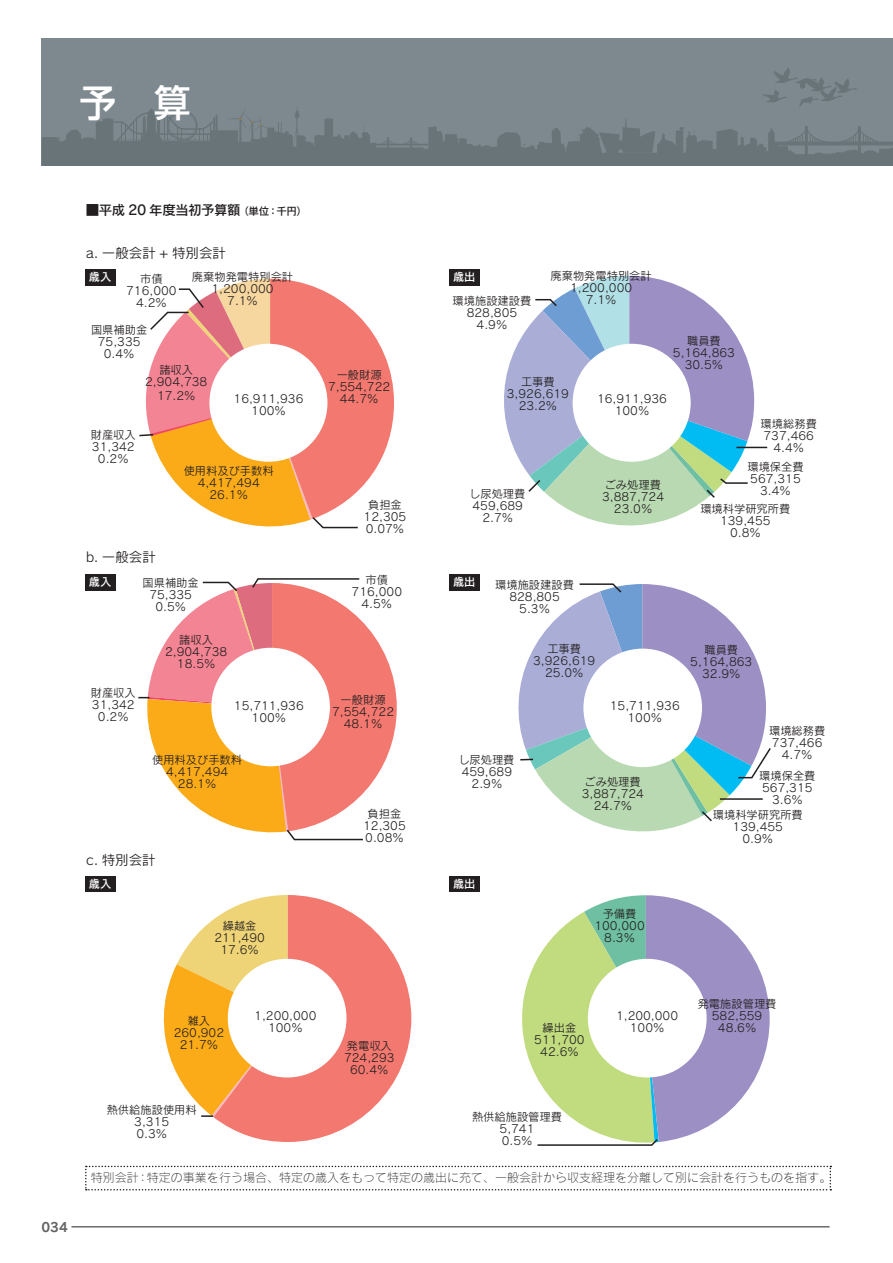
<style>
.page{position:relative;width:893px;height:1263px;background:#fff}
.page>*{position:absolute;margin:0;border:0;box-sizing:border-box;transform-origin:0 0}
.t1{font:37.5px "Shin Go Pro Medium 90 pv RKSJ H";color:#fff}
.t2{font:13.5px "Rodin Pro M 90 pv RKSJ H";color:#231f20}
.t3{font:13.5px "Rodin Pro DB 90 pv RKSJ H";letter-spacing:-.035em;color:#231f20}
.t4{font:12.75px "Rodin Pro B 90 pv RKSJ H";color:#636466}
.t5{font:12px "Rodin Pro L 90 pv RKSJ H";color:#231f20}
.t6{font:11.25px/12px "Rodin Pro M 90 pv RKSJ H";color:#231f20;text-align:center}
.t7{font:11.25px "Rodin Pro DB 90 pv RKSJ H";color:#fff}
.s1{font-size:10.5px}
</style>
<div class="page">
<div style="left:41px;top:38px;width:851px;height:128px;background:#7d898e"></div>
<svg style="left:763px;top:68px;width:94px;height:38px"></svg>
<svg style="left:42px;top:106px;width:850px;height:60px"></svg>
<svg style="left:376px;top:137px;width:52px;height:11px"></svg>
<svg style="left:778px;top:126px;width:114px;height:39px"></svg>
<svg style="left:565px;top:118px;width:119px;height:37px"></svg>
<svg style="left:553px;top:276px;width:153px;height:250px"></svg>
<svg style="left:192px;top:279px;width:166px;height:250px"></svg>
<div style="left:85px;top:269px;width:30px;height:16px;background:#231f20"></div>
<div style="left:449px;top:269px;width:30px;height:16px;background:#231f20"></div>
<svg style="left:139px;top:288px;width:629px;height:211px"></svg>
<div style="left:85px;top:574px;width:30px;height:16px;background:#231f20"></div>
<div style="left:449px;top:574px;width:30px;height:16px;background:#231f20"></div>
<svg style="left:138px;top:577px;width:633px;height:264px"></svg>
<div style="left:85px;top:876px;width:30px;height:16px;background:#231f20"></div>
<div style="left:449px;top:876px;width:30px;height:16px;background:#231f20"></div>
<svg style="left:163px;top:895px;width:606px;height:251px"></svg>
<svg style="left:85px;top:1166px;width:746px;height:25px"></svg>
<hr style="left:71px;top:1227px;width:758px;height:1px;background:#231f20">
<h1 class="t1" style="left:42px;top:89px;width:150px">　予　算</h1>
<p class="t3" style="left:86px;top:205px;width:223px">■平成 20 年度当初予算額<span class="s1">（単位：千円）</span></p>
<p class="t2" style="left:86px;top:248px;width:141px">a. 一般会計 + 特別会計</p>
<p class="t6" style="left:550px;top:272px;width:103px">廃棄物発電特別会計<br>1,200,000<br>7.1％</p>
<p class="t6" style="left:126px;top:274px;width:52px">市債<br>716,000<br>4.2％</p>
<p class="t6" style="left:192px;top:272px;width:103px">廃棄物発電特別会計<br>1,200,000<br>7.1％</p>
<p class="t7" style="left:89px;top:273px;width:24px">歳入</p>
<p class="t7" style="left:453px;top:273px;width:24px">歳出</p>
<p class="t6" style="left:452px;top:296px;width:80px">環境施設建設費<br>828,805<br>4.9％</p>
<p class="t6" style="left:91px;top:325px;width:58px">国県補助金<br>75,335<br>0.4％</p>
<p class="t6" style="left:673px;top:336px;width:64px">職員費<br>5,164,863<br>30.5％</p>
<p class="t6" style="left:145px;top:365px;width:64px">諸収入<br>2,904,738</p>
<p class="t6" style="left:157px;top:391px;width:40px">17.2％</p>
<p class="t6" style="left:233px;top:394px;width:71px">16,911,936<br>100％</p>
<p class="t6" style="left:597px;top:394px;width:71px">16,911,936<br>100％</p>
<p class="t6" style="left:328px;top:371px;width:64px">一般財源<br>7,554,722<br>44.7％</p>
<p class="t6" style="left:507px;top:377px;width:64px">工事費<br>3,926,619<br>23.2％</p>
<p class="t6" style="left:91px;top:430px;width:46px">財産収入<br>31,342<br>0.2％</p>
<p class="t2" style="left:86px;top:551px;width:71px">b. 一般会計</p>
<p class="t6" style="left:184px;top:466px;width:91px">使用料及び手数料<br>4,417,494<br>26.1％</p>
<p class="t6" style="left:363px;top:501px;width:44px">負担金<br>12,305<br>0.07％</p>
<p class="t6" style="left:469px;top:490px;width:57px">し尿処理費<br>459,689<br>2.7％</p>
<p class="t6" style="left:351px;top:575px;width:52px">市債<br>716,000<br>4.5％</p>
<p class="t7" style="left:89px;top:578px;width:24px">歳入</p>
<p class="t7" style="left:453px;top:578px;width:24px">歳出</p>
<p class="t6" style="left:142px;top:578px;width:58px">国県補助金<br>75,335<br>0.5％</p>
<p class="t6" style="left:495px;top:580px;width:80px">環境施設建設費<br>828,805<br>5.3％</p>
<p class="t6" style="left:602px;top:480px;width:64px">ごみ処理費<br>3,887,724<br>23.0％</p>
<p class="t6" style="left:91px;top:688px;width:46px">財産収入<br>31,342<br>0.2％</p>
<p class="t6" style="left:165px;top:635px;width:64px">諸収入<br>2,904,738<br>18.5％</p>
<p class="t6" style="left:234px;top:701px;width:71px">15,711,936<br>100％</p>
<p class="t6" style="left:332px;top:696px;width:64px">一般財源<br>7,554,722<br>48.1％</p>
<p class="t6" style="left:533px;top:644px;width:64px">工事費<br>3,926,619<br>25.0％</p>
<p class="t6" style="left:610px;top:701px;width:71px">15,711,936<br>100％</p>
<p class="t6" style="left:152px;top:755px;width:91px">使用料及び手数料<br>4,417,494<br>28.1％</p>
<p class="t2" style="left:86px;top:855px;width:71px">c. 特別会計</p>
<p class="t6" style="left:363px;top:810px;width:44px">負担金<br>12,305<br>0.08％</p>
<p class="t6" style="left:458px;top:756px;width:57px">し尿処理費<br>459,689<br>2.9％</p>
<p class="t7" style="left:89px;top:880px;width:24px">歳入</p>
<p class="t7" style="left:453px;top:880px;width:24px">歳出</p>
<p class="t6" style="left:214px;top:921px;width:52px">繰越金<br>211,490<br>17.6％</p>
<p class="t6" style="left:582px;top:778px;width:64px">ごみ処理費<br>3,887,724<br>24.7％</p>
<p class="t6" style="left:594px;top:910px;width:52px">予備費<br>100,000<br>8.3％</p>
<p class="t6" style="left:760px;top:420px;width:58px">環境総務費<br>737,466<br>4.4％</p>
<p class="t6" style="left:747px;top:462px;width:58px">環境保全費<br>567,315<br>3.4％</p>
<p class="t6" style="left:700px;top:504px;width:91px">環境科学研究所費<br>139,455<br>0.8％</p>
<p class="t6" style="left:690px;top:645px;width:64px">職員費<br>5,164,863<br>32.9％</p>
<p class="t6" style="left:769px;top:726px;width:58px">環境総務費<br>737,466<br>4.7％</p>
<p class="t6" style="left:759px;top:772px;width:58px">環境保全費<br>567,315<br>3.6％</p>
<p class="t6" style="left:712px;top:810px;width:91px">環境科学研究所費<br>139,455<br>0.9％</p>
<p class="t6" style="left:174px;top:1016px;width:52px">雑入<br>260,902<br>21.7％</p>
<p class="t6" style="left:254px;top:1011px;width:64px">1,200,000<br>100％</p>
<p class="t6" style="left:616px;top:1011px;width:64px">1,200,000<br>100％</p>
<p class="t6" style="left:534px;top:1023px;width:52px">繰出金<br>511,700<br>42.6％</p>
<p class="t6" style="left:344px;top:1042px;width:52px">発電収入<br>724,293<br>60.4％</p>
<p class="t6" style="left:107px;top:1105px;width:92px">熱供給施設使用料<br>3,315<br>0.3％</p>
<p class="t6" style="left:472px;top:1113px;width:91px">熱供給施設管理費<br>5,741<br>0.5％</p>
<p class="t6" style="left:697px;top:999px;width:80px">発電施設管理費<br>582,559<br>48.6％</p>
<p class="t4" style="left:41px;top:1222px;width:28px">034</p>
<p class="t5" style="left:91px;top:1173px;width:742px">特別会計：特定の事業を行う場合、特定の歳入をもって特定の歳出に充て、一般会計から収支経理を分離して別に会計を行うものを指す。</p>
</div>
